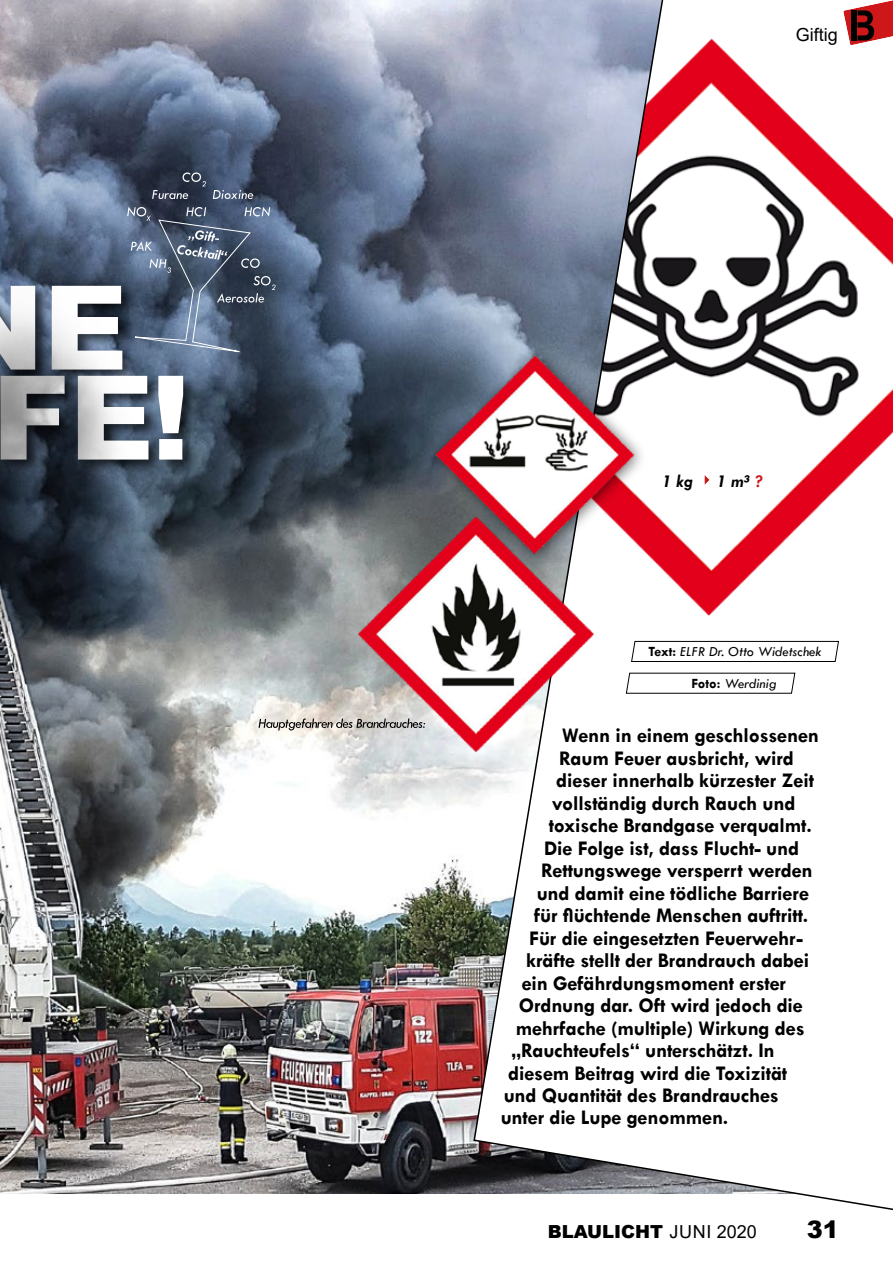
<style>
.page{position:relative;width:893px;height:1263px;background:#fff}
.page>*{position:absolute;margin:0;border:0;box-sizing:border-box;transform-origin:0 0}
.t1{font:900 117px/90px "Arial";color:#fff;text-align:center}
.t2{font:900 24px "Arial";color:#000}
.t3{font:700 21px "Tw Cen";letter-spacing:-.01em;color:#000}
.t4{font:900 18px "Arial";color:#000}
.t5{font:18px "Arial";color:#000}
.t6{font:italic 700 18px "Tw Cen";color:#000}
.t7{font:italic 14.25px "Tw Cen";color:#000}
.s1{color:#cd1719}
.s2{font-weight:700;font-style:normal}
.s3{font-weight:400}
</style>
<div class="page">
<img style="left:0;top:0;width:472px;height:1194px">
<svg style="left:472px;top:0;width:421px;height:1211px"></svg>
<svg style="left:631px;top:640px;width:208px;height:22px"></svg>
<svg style="left:625px;top:672px;width:171px;height:22px"></svg>
<svg style="left:843px;top:0;width:50px;height:45px"></svg>
<div style="left:851px;top:10px;width:5px;height:31px;background:#010202"></div>
<img style="left:401px;top:310px;width:251px;height:280px">
<img style="left:345px;top:461px;width:261px;height:334px">
<svg style="left:705px;top:475px;width:4px;height:10px"></svg>
<svg style="left:259px;top:718px;width:166px;height:12px;background:#aba8a4"></svg>
<img style="left:0;top:129px;width:317px;height:561px">
<svg style="left:213px;top:190px;width:40px;height:9px"></svg>
<svg style="left:152px;top:172px;width:54px;height:27px"></svg>
<svg style="left:115px;top:207px;width:161px;height:148px;background:#526178"></svg>
<h1 class="t1" style="left:-8px;top:279px;width:200px">E<br>FE!</h1>
<p class="t5" style="left:796px;top:22px;width:44px">Giftig</p>
<p class="t5" style="left:794px;top:22px;width:46px">Inhalt</p>
<p class="t6" style="left:662px;top:470px;width:32px">1 kg</p>
<p class="t6" style="left:717px;top:470px;width:48px">1 m³ <span class="s1">?</span></p>
<p class="t7" style="left:648px;top:643px;width:175px"><span class="s2">Text:</span> ELFR Dr. Otto Widetschek</p>
<p class="t7" style="left:691px;top:675px;width:87px"><span class="s2">Foto:</span> Werdinig</p>
<p class="t3" style="left:562px;top:723px;width:258px">Wenn in einem geschlossenen</p>
<p class="t3" style="left:559px;top:745px;width:236px">Raum Feuer ausbricht, wird</p>
<p class="t3" style="left:556px;top:768px;width:259px">dieser innerhalb kürzester Zeit</p>
<p class="t3" style="left:552px;top:790px;width:245px">vollständig durch Rauch und</p>
<p class="t3" style="left:549px;top:813px;width:265px">toxische Brandgase verqualmt.</p>
<p class="t3" style="left:544px;top:835px;width:257px">Die Folge ist, dass Flucht- und</p>
<p class="t3" style="left:541px;top:858px;width:273px">Rettungswege versperrt werden</p>
<p class="t3" style="left:537px;top:880px;width:274px">und damit eine tödliche Barriere</p>
<p class="t3" style="left:534px;top:903px;width:276px">für flüchtende Menschen auftritt.</p>
<p class="t3" style="left:529px;top:925px;width:275px">Für die eingesetzten Feuerwehr-</p>
<p class="t3" style="left:526px;top:948px;width:284px">kräfte stellt der Brandrauch dabei</p>
<p class="t3" style="left:522px;top:970px;width:266px">ein Gefährdungsmoment erster</p>
<p class="t3" style="left:519px;top:993px;width:286px">Ordnung dar. Oft wird jedoch die</p>
<p class="t3" style="left:516px;top:1015px;width:290px">mehrfache (multiple) Wirkung des</p>
<p class="t3" style="left:511px;top:1038px;width:265px">„Rauchteufels“ unterschätzt. In</p>
<p class="t3" style="left:508px;top:1060px;width:281px">diesem Beitrag wird die Toxizität</p>
<p class="t3" style="left:504px;top:1083px;width:277px">und Quantität des Brandrauches</p>
<p class="t3" style="left:501px;top:1105px;width:229px">unter die Lupe genommen.</p>
<p class="t4" style="left:548px;top:1218px;width:210px">BLAULICHT <span class="s3">JUNI 2020</span></p>
<p class="t2" style="left:807px;top:1212px;width:34px">31</p>
</div>
